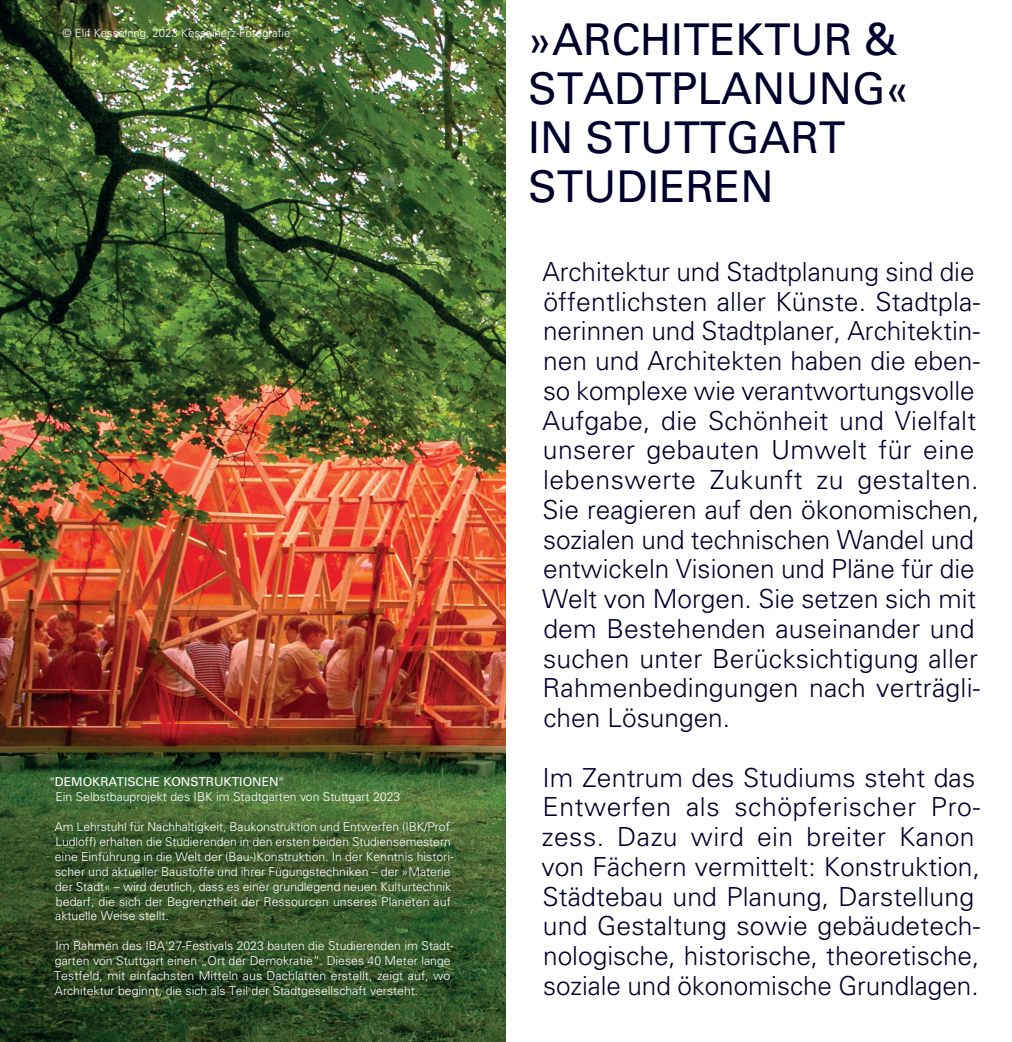
<style>
.page{position:relative;width:1012px;height:1042px;background:#fff}
.page>*{position:absolute;margin:0;border:0;box-sizing:border-box;transform-origin:0 0}
.t1{font:43.75px/49px "Univers";color:#00002c}
.t2{font:300 26.25px/29.8px "Univers";color:#00002c}
.t3{font:300 12.25px/14.9px "Univers";color:#fff}
.t4{font:12.25px "Univers";color:#fff}
.t5{font:300 11.38px "Univers";color:#fff}
</style>
<div class="page">
<img style="left:0;top:0;width:506px;height:1042px">
<p class="t5" style="left:63px;top:26px;width:229px">© Elif Kesselring, 2023 Kesselherz-Fotografie</p>
<h1 class="t1" style="left:528px;top:15px;width:383px">»ARCHITEKTUR &amp;<br>STADTPLANUNG«<br>IN STUTTGART<br>STUDIEREN</h1>
<p class="t4" style="left:50px;top:774px;width:235px">"DEMOKRATISCHE KONSTRUKTIONEN"</p>
<p class="t3" style="left:55px;top:789px;width:346px">Ein Selbstbauprojekt des IBK im Stadtgarten von Stuttgart 2023</p>
<p class="t3" style="left:55px;top:819px;width:400px">Am Lehrstuhl für Nachhaltigkeit, Baukonstruktion und Entwerfen (IBK/Prof.<br>Ludloff) erhalten die Studierenden in den ersten beiden Studiensemestern eine Einführung in die Welt der (Bau-)Konstruktion. In der Kenntnis histori&shy;scher und aktueller Baustoffe und ihrer Fügungstechniken – der »Materie der Stadt« – wird deutlich, dass es einer grundlegend neuen Kulturtechnik bedarf, die sich der Begrenztheit der Ressourcen unseres Planeten auf aktuelle Weise stellt.</p>
<p class="t3" style="left:54px;top:938px;width:401px">Im Rahmen des IBA'27-Festivals 2023 bauten die Studierenden im Stadt&shy;garten von Stuttgart einen „Ort der Demokratie“. Dieses 40 Meter lange Testfeld, mit einfachsten Mitteln aus Dachlatten erstellt, zeigt auf, wo Architektur beginnt, die sich als Teil der Stadtgesellschaft versteht.</p>
<p class="t2" style="left:542px;top:257px;width:440px">Architektur und Stadtplanung sind die öffentlichsten aller Künste. Stadtpla&shy;nerinnen und Stadtplaner, Architektin&shy;nen und Architekten haben die eben&shy;so komplexe wie verantwortungsvolle Aufgabe, die Schönheit und Vielfalt unserer gebauten Umwelt für eine lebenswerte Zukunft zu gestalten.<br>Sie reagieren auf den ökonomischen, sozialen und technischen Wandel und entwickeln Visionen und Pläne für die Welt von Morgen. Sie setzen sich mit dem Bestehenden auseinander und suchen unter Berücksichtigung aller Rahmenbedingungen nach verträgli&shy;chen Lösungen.</p>
<p class="t2" style="left:542px;top:762px;width:440px">Im Zentrum des Studiums steht das Entwerfen als schöpferischer Pro&shy;zess. Dazu wird ein breiter Kanon von Fächern vermittelt: Konstruktion, Städtebau und Planung, Darstellung und Gestaltung sowie gebäudetech&shy;nologische, historische, theoretische, soziale und ökonomische Grundlagen.</p>
</div>
